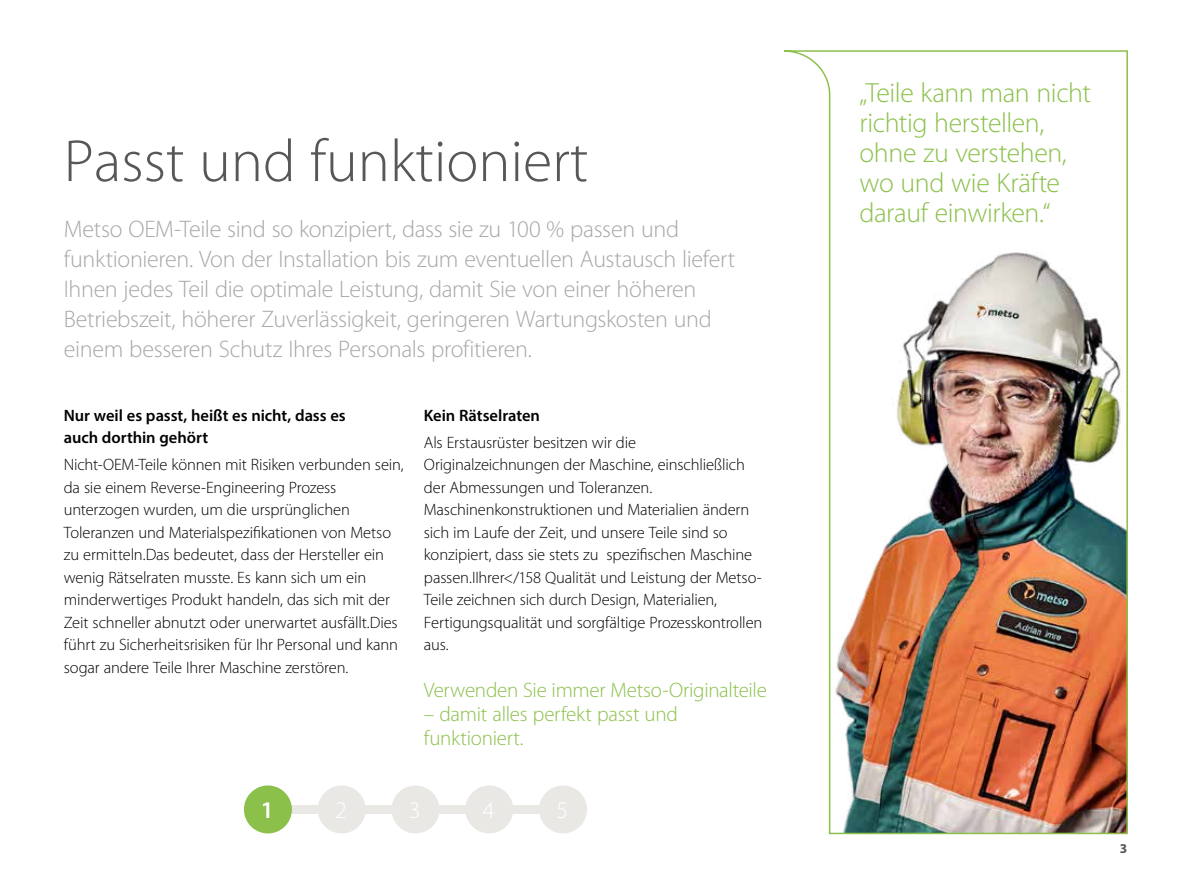
<style>
.page{position:relative;width:1191px;height:893px;background:#fff}
.page>*{position:absolute;margin:0;border:0;box-sizing:border-box;transform-origin:0 0}
.t1{font:300 60px "Myriad Pro";color:#575756}
.t2{font:300 27.75px/30px "Myriad Pro";letter-spacing:-.015em;color:#8bc04b}
.t3{font:300 24px/30px "Myriad Pro";letter-spacing:-.015em;color:#a8a7a9}
.t4{font:300 24px "Myriad Pro";color:#fff}
.t5{font:600 24px "Myriad Pro";color:#fff}
.t6{font:300 21px/24px "Myriad Pro";letter-spacing:-.015em;color:#8bc04b}
.t7{font:300 16.5px/22.5px "Myriad Pro";letter-spacing:-.01em;color:#000}
.t8{font:600 16.5px/22.5px "Myriad Pro";color:#000}
.t9{font:700 13.5px "Myriad Pro";color:#575756}
</style>
<div class="page">
<div style="left:268px;top:805px;width:295px;height:9px;background:#eae8e5"></div>
<div style="left:318px;top:785px;width:48px;height:48px;background:#eae8e5;border-radius:50%"></div>
<div style="left:244px;top:785px;width:48px;height:48px;background:#8bc04b;border-radius:50%"></div>
<div style="left:391px;top:785px;width:48px;height:48px;background:#eae8e5;border-radius:50%"></div>
<div style="left:465px;top:785px;width:48px;height:48px;background:#eae8e5;border-radius:50%"></div>
<div style="left:539px;top:785px;width:48px;height:48px;background:#eae8e5;border-radius:50%"></div>
<img style="left:784px;top:50px;width:344px;height:785px">
<h1 class="t1" style="left:64px;top:128px;width:526px">Passt und funktioniert</h1>
<p class="t3" style="left:64px;top:215px;width:673px">Metso OEM-Teile sind so konzipiert, dass sie zu 100 % passen und funktionieren. Von der Installation bis zum eventuellen Austausch liefert Ihnen jedes Teil die optimale Leistung, damit Sie von einer höheren Betriebszeit, höherer Zuverlässigkeit, geringeren Wartungskosten und einem besseren Schutz Ihres Personals profitieren.</p>
<p class="t8" style="left:64px;top:404px;width:283px">Nur weil es passt, heißt es nicht, dass es auch dorthin gehört</p>
<p class="t7" style="left:64px;top:454px;width:341px">Nicht-OEM-Teile können mit Risiken verbunden sein, da sie einem Reverse-Engineering Prozess unterzogen wurden, um die ursprünglichen Toleranzen und Materialspezifikationen von Metso zu ermitteln.Das bedeutet, dass der Hersteller ein wenig Rätselraten musste. Es kann sich um ein minderwertiges Produkt handeln, das sich mit der Zeit schneller abnutzt oder unerwartet ausfällt.Dies führt zu Sicherheitsrisiken für Ihr Personal und kann sogar andere Teile Ihrer Maschine zerstören.</p>
<p class="t8" style="left:424px;top:404px;width:118px">Kein Rätselraten</p>
<p class="t7" style="left:424px;top:431px;width:340px">Als Erstausrüster besitzen wir die Originalzeichnungen der Maschine, einschließlich der Abmessungen und Toleranzen.<br>Maschinenkonstruktionen und Materialien ändern sich im Laufe der Zeit, und unsere Teile sind so konzipiert, dass sie stets zu spezifischen Maschine passen.IIhrer&lt;/158 Qualität und Leistung der Metso-Teile zeichnen sich durch Design, Materialien, Fertigungsqualität und sorgfältige Prozesskontrollen aus.</p>
<p class="t6" style="left:424px;top:678px;width:344px">Verwenden Sie immer Metso-Originalteile</p>
<p class="t6" style="left:424px;top:702px;width:255px">– damit alles perfekt passt und funktioniert.</p>
<h3 class="t5" style="left:261px;top:795px;width:14px">1</h3>
<h3 class="t4" style="left:335px;top:797px;width:13px">2</h3>
<h3 class="t4" style="left:409px;top:797px;width:13px">3</h3>
<h3 class="t4" style="left:556px;top:797px;width:13px">5</h3>
<h2 class="t2" style="left:859px;top:78px;width:233px">„Teile kann man nicht richtig herstellen, ohne zu verstehen, wo und wie Kräfte darauf einwirken.“</h2>
<p class="t9" style="left:1119px;top:840px;width:9px">3</p>
</div>
